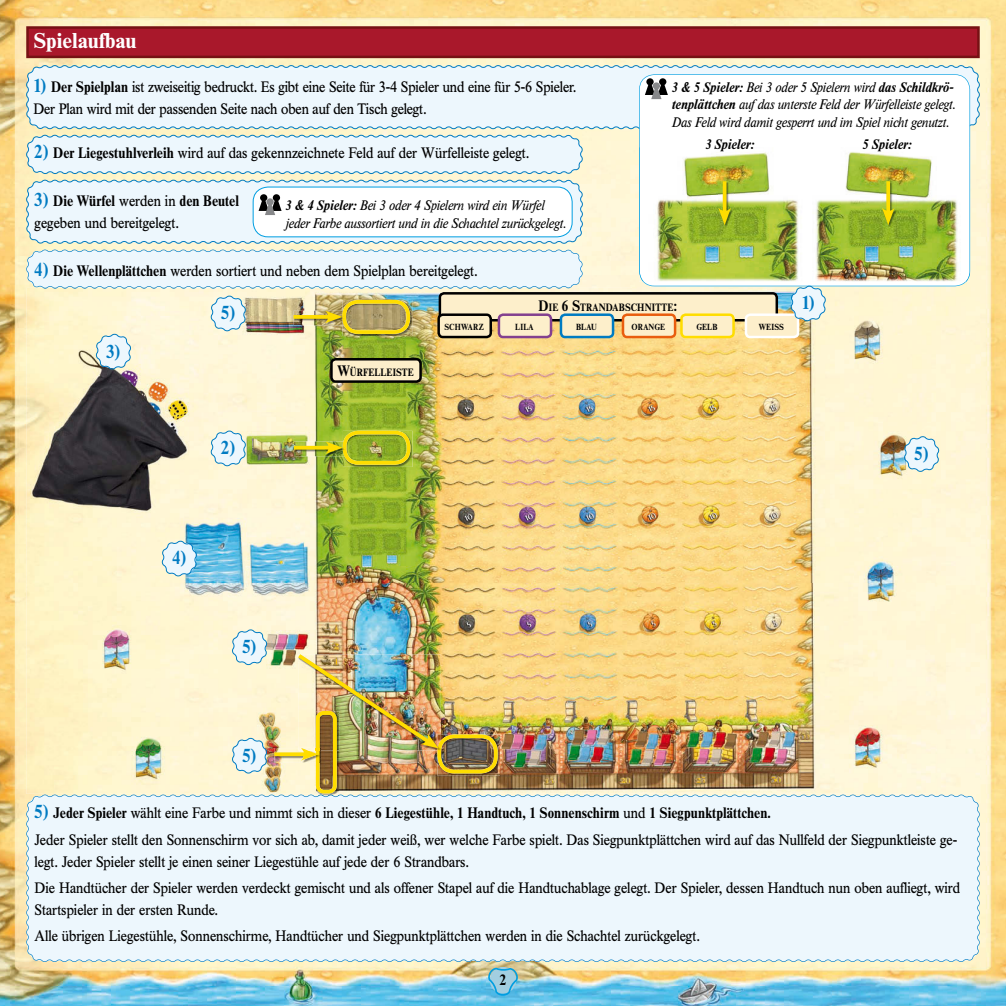
<style>
.page{position:relative;width:1006px;height:1006px;background:#fff}
.page>*{position:absolute;margin:0;border:0;box-sizing:border-box;transform-origin:0 0}
.t1{font:700 21.25px "Times BQ";color:#fff}
.t2{font:700 18.75px "Times BQ";color:#007bc2;scale:.9 1}
.t3{font:15px/26.2px "Times BQ";color:#000;scale:.9 1}
.t4{font:700 15px "Times BQ";color:#000;scale:.9 1}
.t5{font:italic 13.75px/17.5px "Times BQ";color:#000;text-align:justify;scale:.9 1}
.t6{font:italic 700 13.75px "Times BQ";color:#000;scale:.9 1}
.t7{font:700 10.5px "Times BQ";letter-spacing:.02em;color:#000;scale:.9 1}
.t8{font:700 8.75px "Times BQ";letter-spacing:.025em;color:#000;scale:.9 1}
.s1{font-weight:700;font-size:18.75px;color:#007bc2}
.s2{font-weight:700}
.s3{font-size:15px}
</style>
<div class="page">
<img style="left:0;top:0;width:1006px;height:1006px">
<div style="left:27px;top:27px;width:951px;height:30px;background:#a9182b"></div>
<div style="left:26px;top:26px;width:953px;height:32px;border:2px solid #761114"></div>
<svg style="left:25px;top:64px;width:955px;height:66px;background:#e4f1f6"></svg>
<div style="left:26px;top:794px;width:953px;height:168px;background:#edf7fd"></div>
<svg style="left:639px;top:74px;width:331px;height:212px"></svg>
<img style="left:26px;top:288px;width:910px;height:295px">
<div style="left:936px;top:288px;width:43px;height:506px;background:#fff6d7"></div>
<img style="left:26px;top:583px;width:303px;height:211px">
<img style="left:329px;top:583px;width:608px;height:84px">
<img style="left:498px;top:667px;width:439px;height:127px">
<img style="left:379px;top:288px;width:191px;height:1px">
<img style="left:639px;top:147px;width:330px;height:134px">
<img style="left:342px;top:300px;width:70px;height:36px">
<img style="left:343px;top:431px;width:69px;height:36px">
<img style="left:498px;top:734px;width:2px;height:41px">
<img style="left:294px;top:311px;width:31px;height:14px">
<svg style="left:293px;top:315px;width:32px;height:4px"></svg>
<svg style="left:325px;top:300px;width:85px;height:34px;background:#c0ad51"></svg>
<img style="left:294px;top:441px;width:31px;height:15px">
<hr style="left:294px;top:446px;width:38px;height:3px;background:#fd0">
<svg style="left:325px;top:431px;width:85px;height:34px;background:#a9b626"></svg>
<img style="left:718px;top:181px;width:15px;height:46px">
<hr style="left:723px;top:181px;width:3px;height:34px;background:#fd0">
<svg style="left:718px;top:208px;width:13px;height:17px"></svg>
<img style="left:882px;top:181px;width:14px;height:46px">
<svg style="left:886px;top:181px;width:4px;height:27px"></svg>
<svg style="left:882px;top:208px;width:12px;height:17px"></svg>
<img style="left:274px;top:748px;width:20px;height:15px">
<svg style="left:274px;top:752px;width:20px;height:4px"></svg>
<img style="left:294px;top:650px;width:204px;height:147px">
<svg style="left:487px;top:965px;width:32px;height:31px"></svg>
<svg style="left:162px;top:541px;width:35px;height:35px"></svg>
<svg style="left:211px;top:431px;width:35px;height:35px"></svg>
<svg style="left:211px;top:296px;width:35px;height:35px"></svg>
<svg style="left:232px;top:629px;width:35px;height:36px"></svg>
<svg style="left:904px;top:436px;width:35px;height:36px"></svg>
<svg style="left:232px;top:738px;width:35px;height:35px"></svg>
<svg style="left:96px;top:334px;width:35px;height:35px"></svg>
<svg style="left:645px;top:78px;width:23px;height:21px"></svg>
<svg style="left:25px;top:134px;width:558px;height:154px"></svg>
<div style="left:440px;top:293px;width:337px;height:27px;background:#fdefcb;border-radius:4px"></div>
<div style="left:438px;top:292px;width:340px;height:29px;border:2px solid #000;border-radius:4px"></div>
<div style="left:331px;top:359px;width:89px;height:22px;background:#fdefcb;border-radius:4px"></div>
<div style="left:330px;top:358px;width:92px;height:25px;border:2px solid #000;border-radius:4px"></div>
<div style="left:439px;top:315px;width:52px;height:22px;background:#fdefcb;border-radius:4px"></div>
<div style="left:437px;top:313px;width:55px;height:25px;border:2px solid #000;border-radius:4px"></div>
<div style="left:499px;top:315px;width:52px;height:22px;background:#fdefcb;border-radius:4px"></div>
<div style="left:498px;top:313px;width:54px;height:25px;border:2px solid #83408f;border-radius:4px"></div>
<div style="left:561px;top:315px;width:52px;height:22px;background:#fdefcb;border-radius:4px"></div>
<div style="left:560px;top:313px;width:54px;height:25px;border:2px solid #007bc2;border-radius:4px"></div>
<div style="left:623px;top:315px;width:52px;height:22px;background:#fdefcb;border-radius:4px"></div>
<div style="left:622px;top:313px;width:54px;height:25px;border:2px solid #e95d0f;border-radius:4px"></div>
<div style="left:681px;top:315px;width:52px;height:22px;background:#fdefcb;border-radius:4px"></div>
<div style="left:680px;top:313px;width:55px;height:25px;border:2px solid #fd0;border-radius:4px"></div>
<div style="left:746px;top:315px;width:52px;height:22px;background:#fdefcb;border-radius:4px"></div>
<div style="left:744px;top:313px;width:55px;height:25px;border:2px solid #fff;border-radius:4px"></div>
<svg style="left:790px;top:286px;width:36px;height:35px"></svg>
<h1 class="t1" style="left:33px;top:28px;width:105px">Spielaufbau</h1>
<p class="t3" style="left:33px;top:76px;width:605px;line-height:21.9px"><span class="s1">1)</span> <span class="s2">Der Spielplan</span> ist zweiseitig bedruckt. Es gibt eine Seite für 3-4 Spieler und eine für 5-6 Spieler.<br>Der Plan wird mit der passenden Seite nach oben auf den Tisch gelegt.</p>
<p class="t3" style="left:35px;top:139px;width:551px"><span class="s1">2)</span> <span class="s2">Der Liegestuhlverleih</span> wird auf das gekennzeichnete Feld auf der Würfelleiste gelegt.</p>
<p class="t3" style="left:35px;top:190px;width:229px;line-height:21.9px"><span class="s1">3)</span> <span class="s2">Die Würfel</span> werden in <span class="s2">den Beutel </span>gegeben und bereitgelegt.</p>
<p class="t3" style="left:35px;top:257px;width:494px"><span class="s1">4)</span> <span class="s2">Die Wellenplättchen</span> werden sortiert und neben dem Spielplan bereitgelegt.</p>
<p class="t5" style="left:285px;top:197px;width:313px"><span class="s2">3 &amp; 4 Spieler:</span> Bei 3 oder 4 Spielern wird ein Würfel jeder Farbe aussortiert und in die Schachtel zurückgelegt.</p>
<p class="t5" style="left:671px;top:79px;width:317px"><span class="s2">3 &amp; 5 Spieler:</span> Bei 3 oder 5 Spielern wird <span class="s2">das Schildkrö&shy;tenplättchen</span> auf das unterste Feld der Würfelleiste gelegt.<br>Das Feld wird damit gesperrt und im Spiel nicht genutzt.</p>
<p class="t6" style="left:705px;top:136px;width:56px">3 Spieler:</p>
<p class="t6" style="left:862px;top:136px;width:56px">5 Spieler:</p>
<p class="t2" style="left:106px;top:340px;width:17px">3)</p>
<p class="t2" style="left:221px;top:302px;width:17px">5)</p>
<p class="t2" style="left:221px;top:437px;width:17px">2)</p>
<p class="t2" style="left:172px;top:547px;width:17px">4)</p>
<p class="t2" style="left:242px;top:635px;width:17px">5)</p>
<p class="t2" style="left:242px;top:744px;width:17px">5)</p>
<p class="t7" style="left:337px;top:366px;width:86px"><span class="s3">W</span>ÜRFELLEISTE</p>
<p class="t7" style="left:538px;top:301px;width:155px"><span class="s3">D</span>IE <span class="s3">6 S</span>TRANDABSCHNITTE<span class="s3">:</span></p>
<p class="t8" style="left:444px;top:322px;width:45px">SCHWARZ</p>
<p class="t8" style="left:515px;top:322px;width:22px">LILA</p>
<p class="t8" style="left:576px;top:322px;width:24px">BLAU</p>
<p class="t8" style="left:631px;top:322px;width:39px">ORANGE</p>
<p class="t8" style="left:696px;top:322px;width:25px">GELB</p>
<p class="t8" style="left:758px;top:322px;width:30px">WEISS</p>
<p class="t2" style="left:801px;top:292px;width:16px">1)</p>
<p class="t2" style="left:914px;top:442px;width:17px">5)</p>
<p class="t3" style="left:35px;top:800px;width:1026px"><span class="s1">5)</span> <span class="s2">Jeder Spieler</span> wählt eine Farbe und nimmt sich in dieser <span class="s2">6 Liegestühle, 1 Handtuch, 1 Sonnenschirm</span> und <span class="s2">1 Siegpunktplättchen.<br></span>Jeder Spieler stellt den Sonnenschirm vor sich ab, damit jeder weiß, wer welche Farbe spielt. Das Siegpunktplättchen wird auf das Nullfeld der Siegpunktleiste ge-</p>
<p class="t3" style="left:35px;top:848px;width:1030px">legt. Jeder Spieler stellt je einen seiner Liegestühle auf jede der 6 Strandbars.<br>Die Handtücher der Spieler werden verdeckt gemischt und als offener Stapel auf die Handtuchablage gelegt. Der Spieler, dessen Handtuch nun oben aufliegt, wird</p>
<p class="t3" style="left:35px;top:896px;width:740px">Startspieler in der ersten Runde.<br>Alle übrigen Liegestühle, Sonnenschirme, Handtücher und Siegpunktplättchen werden in die Schachtel zurückgelegt.</p>
<p class="t4" style="left:500px;top:970px;width:9px">2</p>
</div>
